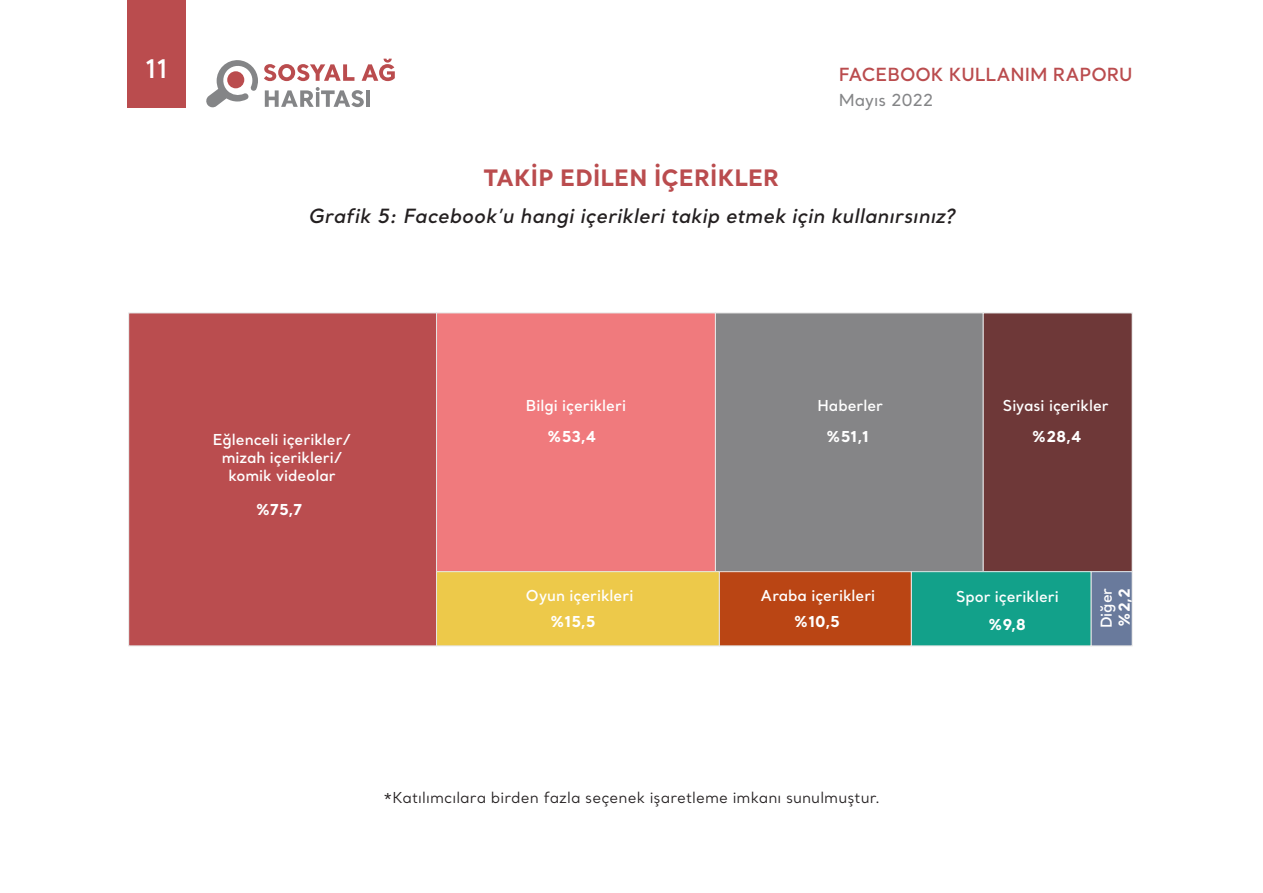
<style>
.page{position:relative;width:1263px;height:893px;background:#fff}
.page>*{position:absolute;margin:0;border:0;box-sizing:border-box;transform-origin:0 0}
.t1{font:600 25.5px "Santral";color:#fff}
.ANA_METIN{font:700 22.5px "Santral";letter-spacing:.01em;color:#ba4c4e}
.ANA_METIN-2{font:italic 600 19.5px "Santral";letter-spacing:.01em;color:#231f20}
.t2{font:600 18px "Santral";color:#ba4c4e}
.t3{font:500 16.5px "Santral";color:#848587}
.t4{font:600 15px "Santral";color:#fff}
.ANA_METIN-3{font:15px "Santral";letter-spacing:.005em;color:#231f20}
.t5{font:700 15px "Santral";color:#fff}
</style>
<div class="page">
<svg style="left:206px;top:60px;width:52px;height:48px"></svg>
<svg style="left:264px;top:64px;width:90px;height:17px"></svg>
<svg style="left:362px;top:59px;width:33px;height:22px"></svg>
<svg style="left:265px;top:87px;width:99px;height:20px"></svg>
<hr style="left:366px;top:90px;width:4px;height:17px;background:#848587">
<div style="left:128px;top:0;width:58px;height:107px;background:#ba4c4e"></div>
<div style="left:129px;top:313px;width:307px;height:333px;background:#ba4d4f"></div>
<div style="left:128px;top:312px;width:309px;height:334px;border:1px solid #e6e6e6"></div>
<div style="left:715px;top:313px;width:268px;height:259px;background:#858587"></div>
<div style="left:436px;top:313px;width:279px;height:259px;background:#f07a7d"></div>
<div style="left:436px;top:312px;width:280px;height:260px;border:1px solid #e6e6e6"></div>
<div style="left:983px;top:313px;width:149px;height:259px;background:#6e3838"></div>
<div style="left:983px;top:312px;width:150px;height:260px;border:1px solid #e6e6e6"></div>
<div style="left:911px;top:572px;width:180px;height:74px;background:#12a18a"></div>
<div style="left:911px;top:571px;width:181px;height:75px;border:1px solid #e6e6e6"></div>
<div style="left:436px;top:572px;width:283px;height:74px;background:#edc94a"></div>
<div style="left:436px;top:571px;width:284px;height:75px;border:1px solid #e6e6e6"></div>
<div style="left:719px;top:572px;width:192px;height:74px;background:#ba4514"></div>
<div style="left:719px;top:571px;width:193px;height:75px;border:1px solid #e6e6e6"></div>
<div style="left:1091px;top:572px;width:41px;height:74px;background:#697a9c"></div>
<div style="left:1091px;top:571px;width:42px;height:75px;border:1px solid #e6e6e6"></div>
<h1 class="t1" style="left:145px;top:52px;width:24px">11</h1>
<p class="t2" style="left:839px;top:62px;width:295px">FACEBOOK KULLANIM RAPORU</p>
<p class="t3" style="left:839px;top:90px;width:96px">Mayıs 2022</p>
<p class="ANA_METIN" style="left:484px;top:162px;width:297px">TAKİP EDİLEN İÇERİKLER</p>
<p class="ANA_METIN-2" style="left:308px;top:203px;width:648px">Grafik 5: Facebook’u hangi içerikleri takip etmek için kullanırsınız?</p>
<p class="t4" style="left:213px;top:429px;width:140px">Eğlenceli içerikler/</p>
<p class="t4" style="left:222px;top:447px;width:122px">mizah içerikleri/</p>
<p class="t4" style="left:228px;top:465px;width:109px">komik videolar</p>
<p class="t5" style="left:256px;top:499px;width:48px">%75,7</p>
<p class="t4" style="left:526px;top:395px;width:102px">Bilgi içerikleri</p>
<p class="t4" style="left:1003px;top:395px;width:107px">Siyasi içerikler</p>
<p class="t4" style="left:817px;top:395px;width:67px">Haberler</p>
<p class="t5" style="left:547px;top:426px;width:50px">%53,4</p>
<p class="t5" style="left:1032px;top:426px;width:51px">%28,4</p>
<p class="t5" style="left:826px;top:426px;width:44px">%51,1</p>
<p class="t4" style="left:526px;top:586px;width:109px">Oyun içerikleri</p>
<p class="t4" style="left:761px;top:586px;width:116px">Araba içerikleri</p>
<p class="t4" style="left:956px;top:587px;width:104px">Spor içerikleri</p>
<p class="t4" style="left:1096px;top:628px;width:42px;rotate:-90deg">Diğer</p>
<p class="t5" style="left:1114px;top:627px;width:40px;rotate:-90deg">%2,2</p>
<p class="t5" style="left:550px;top:611px;width:47px">%15,5</p>
<p class="t5" style="left:794px;top:611px;width:48px">%10,5</p>
<p class="t5" style="left:988px;top:614px;width:39px">%9,8</p>
<p class="ANA_METIN-3" style="left:383px;top:788px;width:499px">*Katılımcılara birden fazla seçenek işaretleme imkanı sunulmuştur.</p>
</div>
